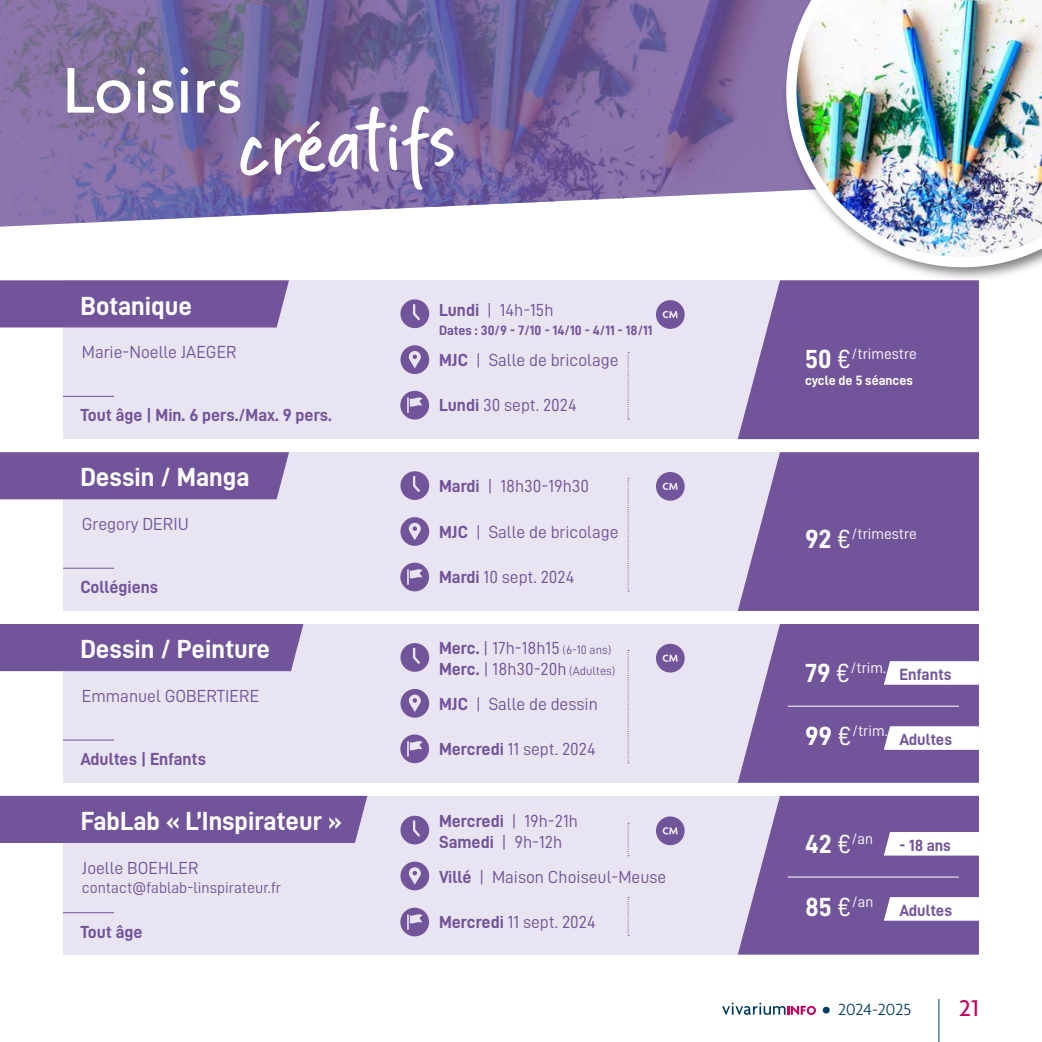
<style>
.page{position:relative;width:1042px;height:1042px;background:#fff}
.page>*{position:absolute;margin:0;border:0;box-sizing:border-box;transform-origin:0 0}
.t1{font:82.6px "Wildstripe";color:#fff}
.t2{font:500 69.83px "Agenda";color:#fff}
.t3{font:26.25px "D DIN Bold";color:#fff}
.t4{font:500 24.5px "Agenda";color:#c2005f}
.t5{font:17.5px/21px "D DIN";color:#72549b}
.t6{font:17.5px "D DIN Bold";color:#72549b}
.t7{font:300 17.5px "Agenda";color:#003b5a}
.t8{font:16.28px "D DIN Bold";color:#72549b}
.t9{font:15.75px "D DIN";color:#72549b}
.t10{font:15.22px "D DIN";color:#fff}
.t11{font:13.47px "D DIN Bold";color:#72549b}
.t12{font:13.47px "D DIN Bold";color:#fff}
.s1{font-family:"D DIN Bold"}
.s2{font-size:12.25px}
.s3{font-family:"D DIN"}
.s4{font-family:"D DIN Bold";font-size:26.25px}
.s5{font-size:26.25px}
.s6{font-weight:900}
</style>
<div class="page">
<hr style="left:938px;top:999px;width:1px;height:43px;background:#003b5a">
<svg style="left:722px;top:1002px;width:94px;height:13px"></svg>
<svg style="left:0;top:0;width:781px;height:227px;background:#8372a6"></svg>
<div style="left:781px;top:0;width:261px;height:282px;background:#000;opacity:.5"></div>
<img style="left:786px;top:0;width:256px;height:267px">
<div style="left:63px;top:452px;width:916px;height:159px;background:#e9e4f1"></div>
<div style="left:63px;top:280px;width:916px;height:159px;background:#e9e4f1"></div>
<div style="left:63px;top:624px;width:916px;height:159px;background:#e9e4f1"></div>
<svg style="left:738px;top:452px;width:241px;height:159px;background:#7c60a2"></svg>
<svg style="left:738px;top:280px;width:241px;height:159px;background:#7c60a2"></svg>
<div style="left:0;top:452px;width:289px;height:47px;background:#72549b"></div>
<div style="left:0;top:280px;width:289px;height:47px;background:#72549b"></div>
<div style="left:0;top:624px;width:303px;height:47px;background:#72549b"></div>
<svg style="left:400px;top:471px;width:29px;height:29px"></svg>
<svg style="left:400px;top:299px;width:29px;height:29px"></svg>
<svg style="left:400px;top:643px;width:29px;height:29px"></svg>
<svg style="left:400px;top:563px;width:29px;height:28px"></svg>
<svg style="left:400px;top:391px;width:29px;height:28px"></svg>
<svg style="left:400px;top:734px;width:29px;height:29px"></svg>
<svg style="left:627px;top:478px;width:2px;height:113px"></svg>
<svg style="left:627px;top:352px;width:2px;height:68px"></svg>
<svg style="left:627px;top:650px;width:2px;height:113px"></svg>
<svg style="left:656px;top:472px;width:29px;height:29px"></svg>
<svg style="left:656px;top:300px;width:29px;height:29px"></svg>
<svg style="left:656px;top:644px;width:29px;height:28px"></svg>
<hr style="left:63px;top:568px;width:51px;height:1px;background:#72549b">
<hr style="left:63px;top:396px;width:51px;height:1px;background:#72549b">
<hr style="left:63px;top:739px;width:51px;height:1px;background:#72549b">
<svg style="left:400px;top:517px;width:29px;height:29px"></svg>
<svg style="left:400px;top:345px;width:29px;height:29px"></svg>
<svg style="left:400px;top:689px;width:29px;height:29px"></svg>
<div style="left:63px;top:796px;width:916px;height:158px;background:#e9e4f1"></div>
<div style="left:0;top:796px;width:367px;height:47px;background:#72549b"></div>
<svg style="left:400px;top:816px;width:29px;height:28px"></svg>
<svg style="left:400px;top:907px;width:29px;height:29px"></svg>
<svg style="left:400px;top:861px;width:29px;height:29px"></svg>
<svg style="left:627px;top:823px;width:2px;height:33px"></svg>
<svg style="left:627px;top:897px;width:2px;height:39px"></svg>
<svg style="left:656px;top:816px;width:29px;height:29px"></svg>
<hr style="left:63px;top:912px;width:51px;height:1px;background:#72549b">
<svg style="left:738px;top:796px;width:241px;height:158px;background:#8c74ae"></svg>
<svg style="left:738px;top:624px;width:241px;height:159px;background:#8c74ae"></svg>
<hr style="left:788px;top:876px;width:171px;height:1px;background:#fff">
<hr style="left:788px;top:706px;width:171px;height:1px;background:#fff">
<h2 class="t2" style="left:63px;top:48px;width:181px">Loisirs</h2>
<h1 class="t1" style="left:235px;top:94px;width:220px;rotate:-3deg">créatifs</h1>
<h3 class="t3" style="left:81px;top:291px;width:113px">Botanique</h3>
<p class="t5" style="left:82px;top:341px;width:156px">Marie-Noelle JAEGER</p>
<p class="t6" style="left:80px;top:406px;width:253px">Tout âge | Min. 6 pers./Max. 9 pers.</p>
<h3 class="t3" style="left:81px;top:463px;width:170px">Dessin / Manga</h3>
<p class="t5" style="left:82px;top:513px;width:108px">Gregory DERIU</p>
<p class="t6" style="left:80px;top:577px;width:79px">Collégiens</p>
<h3 class="t3" style="left:81px;top:635px;width:191px">Dessin / Peinture</h3>
<p class="t5" style="left:82px;top:685px;width:179px">Emmanuel GOBERTIERE</p>
<p class="t6" style="left:80px;top:749px;width:127px">Adultes | Enfants</p>
<h3 class="t3" style="left:81px;top:806px;width:263px">FabLab « L’Inspirateur »</h3>
<p class="t5" style="left:82px;top:857px;width:118px">Joelle BOEHLER</p>
<p class="t9" style="left:82px;top:879px;width:201px">contact@fablab-linspirateur.fr</p>
<p class="t6" style="left:80px;top:922px;width:64px">Tout âge</p>
<p class="t5" style="left:439px;top:299px;width:116px"><span class="s1">Lundi</span> | 14h-15h</p>
<p class="t11" style="left:439px;top:323px;width:215px">Dates : 30/9 - 7/10 - 14/10 - 4/11 - 18/11</p>
<p class="t5" style="left:439px;top:350px;width:181px"><span class="s1">MJC</span> | Salle de bricolage</p>
<p class="t5" style="left:439px;top:394px;width:139px"><span class="s1">Lundi</span> 30 sept. 2024</p>
<p class="t5" style="left:439px;top:475px;width:152px"><span class="s1">Mardi</span> | 18h30-19h30</p>
<p class="t5" style="left:439px;top:521px;width:181px"><span class="s1">MJC</span> | Salle de bricolage</p>
<p class="t5" style="left:439px;top:566px;width:137px"><span class="s1">Mardi</span> 10 sept. 2024</p>
<p class="t5" style="left:439px;top:637px;width:178px"><span class="s1">Merc.</span> | 17h-18h15 <span class="s2">(6-10 ans)<br></span><span class="s1">Merc.</span> | 18h30-20h <span class="s2">(Adultes)</span></p>
<p class="t5" style="left:439px;top:693px;width:160px"><span class="s1">MJC</span> | Salle de dessin</p>
<p class="t5" style="left:439px;top:738px;width:158px"><span class="s1">Mercredi</span> 11 sept. 2024</p>
<p class="t6" style="left:439px;top:811px;width:140px">Mercredi <span class="s3">| 19h-21h</span></p>
<p class="t5" style="left:439px;top:824px;width:229px;line-height:34.8px"><span class="s1">Samedi</span> | 9h-12h<br><span class="s1">Villé</span> | Maison Choiseul-Meuse</p>
<p class="t5" style="left:439px;top:911px;width:158px"><span class="s1">Mercredi</span> 11 sept. 2024</p>
<p class="t10" style="left:805px;top:345px;width:113px"><span class="s4">50</span> <span class="s5">€</span>/trimestre</p>
<p class="t12" style="left:805px;top:373px;width:109px">cycle de 5 séances</p>
<p class="t10" style="left:805px;top:526px;width:113px"><span class="s4">92</span> <span class="s5">€</span>/trimestre</p>
<p class="t10" style="left:805px;top:659px;width:82px"><span class="s4">79</span> <span class="s5">€</span>/trim.</p>
<p class="t8" style="left:899px;top:665px;width:54px">Enfants</p>
<p class="t10" style="left:805px;top:722px;width:84px"><span class="s4">99</span> <span class="s5">€</span>/trim.</p>
<p class="t8" style="left:899px;top:730px;width:54px">Adultes</p>
<p class="t10" style="left:805px;top:830px;width:70px"><span class="s4">42</span> <span class="s5">€</span>/an</p>
<p class="t10" style="left:805px;top:893px;width:70px"><span class="s4">85</span> <span class="s5">€</span>/an</p>
<p class="t8" style="left:899px;top:836px;width:53px">- 18 ans</p>
<p class="t8" style="left:899px;top:901px;width:54px">Adultes</p>
<p class="t7" style="left:822px;top:999px;width:90px"><span class="s6">•</span> 2024-2025</p>
<h3 class="t4" style="left:959px;top:992px;width:21px">21</h3>
</div>
